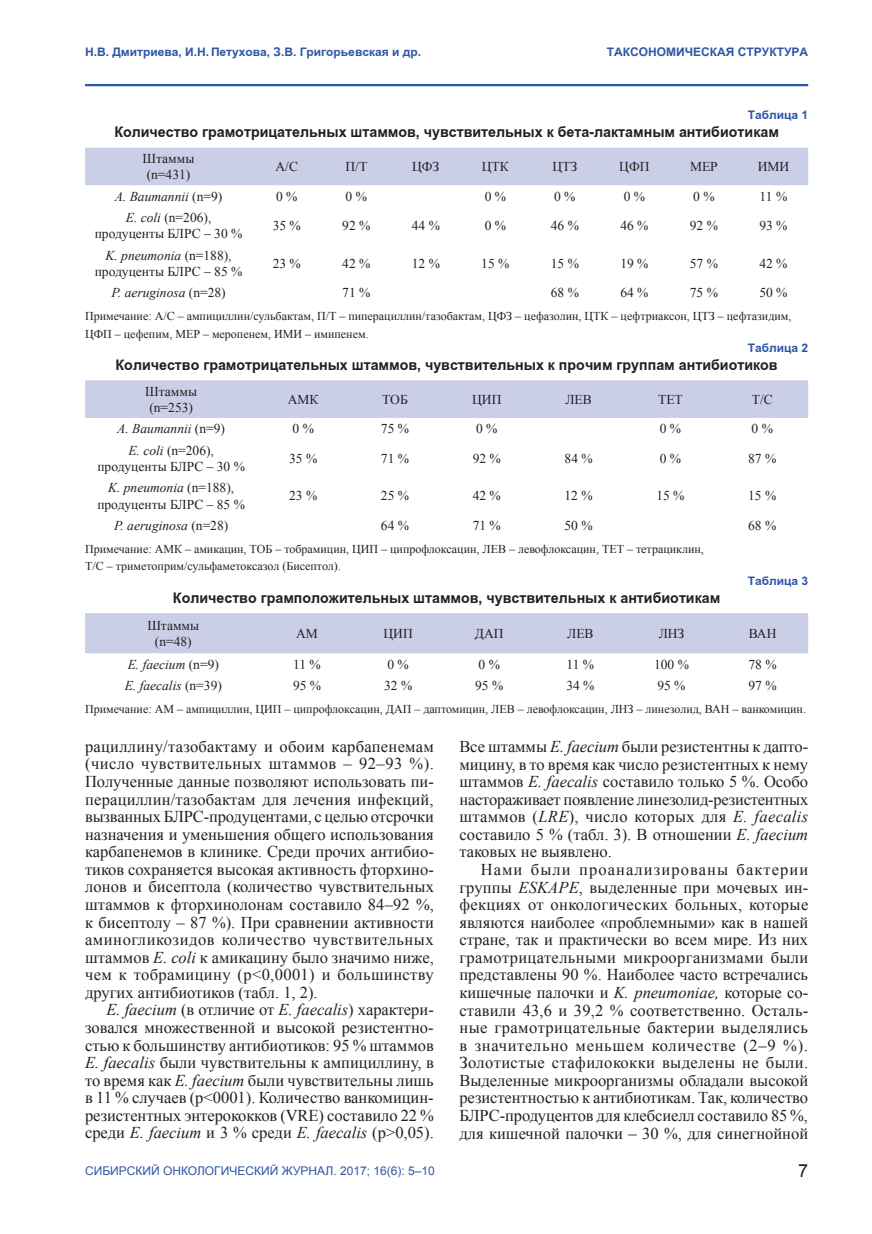
<style>
.page{position:relative;width:872px;height:1234px;background:#fff}
.page>*{position:absolute;margin:0;border:0;box-sizing:border-box;transform-origin:0 0}
.t1{font:18px "Arial";color:#231f20}
.t2{font:16.5px/17.5px "Times New Roman";color:#231f20;text-align:justify}
.t3{font:700 15px "Arial";color:#231f20;scale:.95 1}
.t4{font:13.5px/16.2px "Times New Roman";color:#231f20;text-align:center}
.t5{font:italic 13.5px "Times New Roman";color:#231f20}
.t6{font:12px/17.5px "Times New Roman";color:#231f20}
.t7{font:700 12px "Arial";color:#2d56a5}
.t8{font:12px "Arial";color:#2d56a5}
.s1{font-style:normal}
.s2{font-style:italic}
</style>
<div class="page">
<hr style="left:85px;top:84px;width:723px;height:2px;background:#2d56a5">
<div style="left:85px;top:148px;width:723px;height:37px;background:#cbcee7"></div>
<div style="left:85px;top:380px;width:723px;height:38px;background:#cbcee7"></div>
<div style="left:85px;top:613px;width:723px;height:40px;background:#cbcee7"></div>
<p class="t7" style="left:85px;top:45px;width:337px">Н.В. Дмитриева, И.Н. Петухова, З.В. Григорьевская и др.</p>
<p class="t7" style="left:607px;top:45px;width:203px">ТАКСОНОМИЧЕСКАЯ СТРУКТУРА</p>
<p class="t7" style="left:747px;top:109px;width:62px">Таблица 1</p>
<p class="t3" style="left:114px;top:124px;width:701px">Количество грамотрицательных штаммов, чувствительных к бета-лактамным антибиотикам</p>
<p class="t4" style="left:143px;top:150px;width:53px">Штаммы (n=431)</p>
<p class="t4" style="left:275px;top:158px;width:24px">А/С</p>
<p class="t4" style="left:345px;top:158px;width:23px">П/T</p>
<p class="t4" style="left:412px;top:158px;width:29px">ЦФЗ</p>
<p class="t4" style="left:482px;top:158px;width:28px">ЦТК</p>
<p class="t4" style="left:552px;top:158px;width:26px">ЦТЗ</p>
<p class="t4" style="left:619px;top:158px;width:32px">ЦФП</p>
<p class="t4" style="left:690px;top:158px;width:29px">МЕР</p>
<p class="t4" style="left:757px;top:158px;width:33px">ИМИ</p>
<p class="t5" style="left:115px;top:187px;width:109px">А. Baumannii <span class="s1">(n=9)</span></p>
<p class="t4" style="left:276px;top:188px;width:23px">0 %</p>
<p class="t4" style="left:345px;top:188px;width:23px">0 %</p>
<p class="t4" style="left:484px;top:188px;width:23px">0 %</p>
<p class="t4" style="left:554px;top:188px;width:23px">0 %</p>
<p class="t4" style="left:623px;top:188px;width:23px">0 %</p>
<p class="t4" style="left:693px;top:188px;width:23px">0 %</p>
<p class="t4" style="left:759px;top:188px;width:29px">11 %</p>
<p class="t4" style="left:95px;top:209px;width:149px"><span class="s2">E. coli</span> (n=206), продуценты БЛРС – 30 %</p>
<p class="t4" style="left:273px;top:217px;width:30px">35 %</p>
<p class="t4" style="left:342px;top:217px;width:30px">92 %</p>
<p class="t4" style="left:412px;top:217px;width:30px">44 %</p>
<p class="t4" style="left:484px;top:217px;width:23px">0 %</p>
<p class="t4" style="left:551px;top:217px;width:30px">46 %</p>
<p class="t4" style="left:620px;top:217px;width:30px">46 %</p>
<p class="t4" style="left:690px;top:217px;width:30px">92 %</p>
<p class="t4" style="left:759px;top:217px;width:30px">93 %</p>
<p class="t4" style="left:95px;top:247px;width:149px"><span class="s2">K. pneumonia</span> (n=188), продуценты БЛРС – 85 %</p>
<p class="t4" style="left:273px;top:255px;width:30px">23 %</p>
<p class="t4" style="left:342px;top:255px;width:30px">42 %</p>
<p class="t4" style="left:412px;top:255px;width:30px">12 %</p>
<p class="t4" style="left:481px;top:255px;width:30px">15 %</p>
<p class="t4" style="left:551px;top:255px;width:30px">15 %</p>
<p class="t4" style="left:620px;top:255px;width:30px">19 %</p>
<p class="t4" style="left:690px;top:255px;width:30px">57 %</p>
<p class="t4" style="left:759px;top:255px;width:30px">42 %</p>
<p class="t5" style="left:111px;top:283px;width:116px">P. aeruginosa <span class="s1">(n=28)</span></p>
<p class="t4" style="left:342px;top:284px;width:30px">71 %</p>
<p class="t4" style="left:551px;top:284px;width:30px">68 %</p>
<p class="t4" style="left:620px;top:284px;width:30px">64 %</p>
<p class="t4" style="left:690px;top:284px;width:30px">75 %</p>
<p class="t4" style="left:759px;top:284px;width:30px">50 %</p>
<p class="t6" style="left:85px;top:307px;width:708px">Примечание: А/С – ампициллин/сульбактам, П/Т – пиперациллин/тазобактам, ЦФЗ – цефазолин, ЦТК – цефтриаксон, ЦТЗ – цефтазидим,<br>ЦФП – цефепим, МЕР – меропенем, ИМИ – имипенем.</p>
<p class="t7" style="left:747px;top:341px;width:62px">Таблица 2</p>
<p class="t3" style="left:116px;top:356px;width:698px">Количество грамотрицательных штаммов, чувствительных к прочим группам антибиотиков</p>
<p class="t4" style="left:145px;top:383px;width:53px">Штаммы (n=253)</p>
<p class="t4" style="left:288px;top:391px;width:32px">АМК</p>
<p class="t4" style="left:382px;top:391px;width:27px">ТОБ</p>
<p class="t4" style="left:472px;top:391px;width:31px">ЦИП</p>
<p class="t4" style="left:565px;top:391px;width:28px">ЛЕВ</p>
<p class="t4" style="left:658px;top:391px;width:26px">ТЕТ</p>
<p class="t4" style="left:751px;top:391px;width:23px">Т/С</p>
<p class="t5" style="left:117px;top:419px;width:109px">А. Baumannii <span class="s1">(n=9)</span></p>
<p class="t4" style="left:292px;top:420px;width:23px">0 %</p>
<p class="t4" style="left:381px;top:420px;width:30px">75 %</p>
<p class="t4" style="left:476px;top:420px;width:23px">0 %</p>
<p class="t4" style="left:660px;top:420px;width:23px">0 %</p>
<p class="t4" style="left:751px;top:420px;width:23px">0 %</p>
<p class="t4" style="left:97px;top:442px;width:149px"><span class="s2">E. coli</span> (n=206), продуценты БЛРС – 30 %</p>
<p class="t4" style="left:289px;top:450px;width:30px">35 %</p>
<p class="t4" style="left:381px;top:450px;width:30px">71 %</p>
<p class="t4" style="left:473px;top:450px;width:30px">92 %</p>
<p class="t4" style="left:564px;top:450px;width:30px">84 %</p>
<p class="t4" style="left:660px;top:450px;width:23px">0 %</p>
<p class="t4" style="left:748px;top:450px;width:30px">87 %</p>
<p class="t4" style="left:97px;top:479px;width:149px"><span class="s2">K. pneumonia</span> (n=188), продуценты БЛРС – 85 %</p>
<p class="t4" style="left:289px;top:487px;width:30px">23 %</p>
<p class="t4" style="left:381px;top:487px;width:30px">25 %</p>
<p class="t4" style="left:473px;top:487px;width:30px">42 %</p>
<p class="t4" style="left:564px;top:487px;width:30px">12 %</p>
<p class="t4" style="left:656px;top:487px;width:30px">15 %</p>
<p class="t4" style="left:748px;top:487px;width:30px">15 %</p>
<p class="t5" style="left:114px;top:516px;width:116px">P. aeruginosa <span class="s1">(n=28)</span></p>
<p class="t4" style="left:381px;top:517px;width:30px">64 %</p>
<p class="t4" style="left:473px;top:517px;width:30px">71 %</p>
<p class="t4" style="left:564px;top:517px;width:30px">50 %</p>
<p class="t4" style="left:748px;top:517px;width:30px">68 %</p>
<p class="t6" style="left:85px;top:539px;width:620px">Примечание: АМК – амикацин, ТОБ – тобрамицин, ЦИП – ципрофлоксацин, ЛЕВ – левофлоксацин, ТЕТ – тетрациклин,<br>Т/С – триметоприм/сульфаметоксазол (Бисептол).</p>
<p class="t7" style="left:747px;top:574px;width:62px">Таблица 3</p>
<p class="t3" style="left:173px;top:589px;width:577px">Количество грамположительных штаммов, чувствительных к антибиотикам</p>
<p class="t4" style="left:147px;top:616px;width:53px">Штаммы (n=48)</p>
<p class="t4" style="left:296px;top:625px;width:23px">АМ</p>
<p class="t4" style="left:383px;top:625px;width:31px">ЦИП</p>
<p class="t4" style="left:475px;top:625px;width:30px">ДАП</p>
<p class="t4" style="left:567px;top:625px;width:28px">ЛЕВ</p>
<p class="t4" style="left:658px;top:625px;width:27px">ЛНЗ</p>
<p class="t4" style="left:749px;top:625px;width:29px">ВАН</p>
<p class="t5" style="left:128px;top:654px;width:93px">E. faecium <span class="s1">(n=9)</span></p>
<p class="t4" style="left:293px;top:655px;width:29px">11 %</p>
<p class="t4" style="left:387px;top:655px;width:23px">0 %</p>
<p class="t4" style="left:478px;top:655px;width:23px">0 %</p>
<p class="t4" style="left:566px;top:655px;width:29px">11 %</p>
<p class="t4" style="left:654px;top:655px;width:36px">100 %</p>
<p class="t4" style="left:748px;top:655px;width:30px">78 %</p>
<p class="t5" style="left:125px;top:676px;width:99px">E. faecalis <span class="s1">(n=39)</span></p>
<p class="t4" style="left:293px;top:677px;width:30px">95 %</p>
<p class="t4" style="left:384px;top:677px;width:30px">32 %</p>
<p class="t4" style="left:475px;top:677px;width:30px">95 %</p>
<p class="t4" style="left:566px;top:677px;width:30px">34 %</p>
<p class="t4" style="left:657px;top:677px;width:30px">95 %</p>
<p class="t4" style="left:748px;top:677px;width:30px">97 %</p>
<p class="t6" style="left:85px;top:699px;width:722px">Примечание: АМ – ампициллин, ЦИП – ципрофлоксацин, ДАП – даптомицин, ЛЕВ – левофлоксацин, ЛНЗ – линезолид, ВАН – ванкомицин.</p>
<p class="t2" style="left:85px;top:737px;width:350px">рациллину/тазобактаму и обоим карбапенемам (число чувствительных штаммов – 92–93 %).<br>Полученные данные позволяют использовать пи&shy;перациллин/тазобактам для лечения инфекций, вызванных БЛРС-продуцентами, с целью отсрочки назначения и уменьшения общего использования карбапенемов в клинике. Среди прочих антибио&shy;тиков сохраняется высокая активность фторхино&shy;лонов и бисептола (количество чувствительных штаммов к фторхинолонам составило 84–92 %, к бисептолу – 87 %). При сравнении активности аминогликозидов количество чувствительных штаммов <span class="s2">E. coli</span> к амикацину было значимо ниже, чем к тобрамицину (p&lt;0,0001) и большинству других антибиотиков (табл. 1, 2).</p>
<p class="t2" style="left:85px;top:1000px;width:350px;text-indent:21px"><span class="s2">E. faecium</span> (в отличие от <span class="s2">E. faecalis</span>) характери&shy;зовался множественной и высокой резистентно&shy;стью к большинству антибиотиков: 95 % штаммов <span class="s2">E. faecalis</span> были чувствительны к ампициллину, в то время как <span class="s2">E. faecium</span> были чувствительны лишь в 11 % случаев (p&lt;0001). Количество ванкомицин&shy;резистентных энтерококков (VRE) составило 22 % среди <span class="s2">E. faecium</span> и 3 % среди <span class="s2">E. faecalis</span> (p&gt;0,05).</p>
<p class="t8" style="left:85px;top:1162px;width:351px">СИБИРСКИЙ ОНКОЛОГИЧЕСКИЙ ЖУРНАЛ. 2017; 16(6): 5–10</p>
<p class="t2" style="left:459px;top:737px;width:350px">Все штаммы <span class="s2">E. faecium</span> были резистентны к дапто&shy;мицину, в то время как число резистентных к нему штаммов <span class="s2">E. faecalis</span> составило только 5 %. Особо настораживает появление линезолид-резистентных штаммов (<span class="s2">LRE</span>), число которых для <span class="s2">E. faecalis </span>составило 5 % (табл. 3). В отношении <span class="s2">E. faecium </span>таковых не выявлено.</p>
<p class="t2" style="left:459px;top:860px;width:350px;text-indent:21px">Нами были проанализированы бактерии группы <span class="s2">ESKAPE</span>, выделенные при мочевых ин&shy;фекциях от онкологических больных, которые являются наиболее «проблемными» как в нашей стране, так и практически во всем мире. Из них грамотрицательными микроорганизмами были представлены 90 %. Наиболее часто встречались кишечные палочки и <span class="s2">K. pneumoniae,</span> которые со&shy;ставили 43,6 и 39,2 % соответственно. Осталь&shy;ные грамотрицательные бактерии выделялись в значительно меньшем количестве (2–9 %).<br>Золотистые стафилококки выделены не были.<br>Выделенные микроорганизмы обладали высокой резистентностью к антибиотикам. Так, количество БЛРС-продуцентов для клебсиелл составило 85 %, для кишечной палочки – 30 %, для синегнойной</p>
<p class="t1" style="left:798px;top:1158px;width:12px">7</p>
</div>
